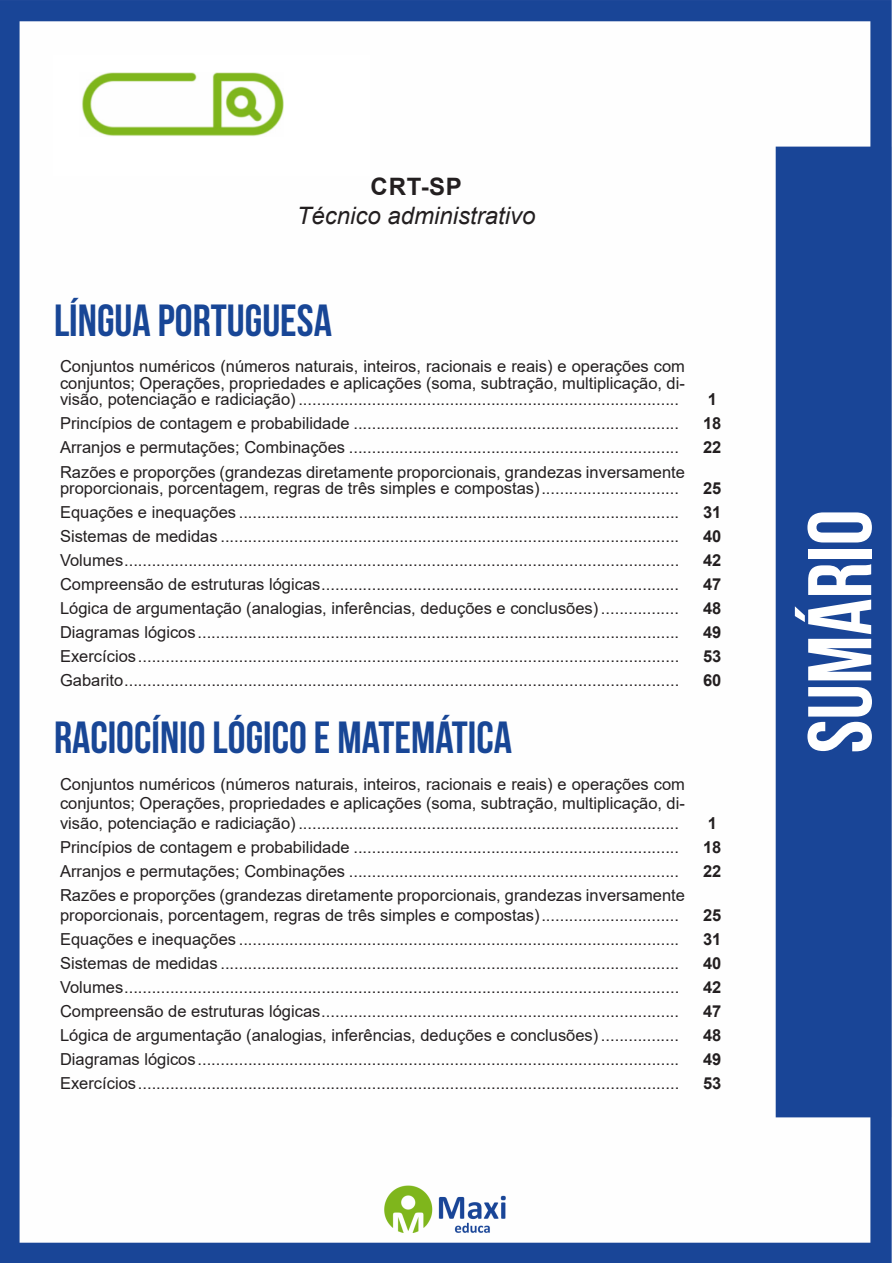
<style>
.page{position:relative;width:893px;height:1263px;background:#fff}
.page>*{position:absolute;margin:0;border:0;box-sizing:border-box;transform-origin:0 0}
.t1{font:700 90px "Bebas Neue";color:#fff}
.t2{font:700 45px "Bebas Neue";color:#184696}
.t3{font:italic 24px "Arial";color:#231f20}
.t4{font:700 24px "Arial";color:#231f20}
.ALTERNATIVAS{font:16.5px/16.5px "Arial";color:#231f20;text-align:justify}
.INDICE{font:700 16.5px "Arial";color:#231f20}
</style>
<div class="page">
<img style="left:0;top:0;width:892px;height:1263px">
<div style="left:53px;top:55px;width:317px;height:121px;background:#fff"></div>
<img style="left:82px;top:72px;width:201px;height:64px">
<p class="t4" style="left:371px;top:170px;width:93px">CRT-SP</p>
<p class="t3" style="left:297px;top:200px;width:240px">Técnico administrativo</p>
<p class="t2" style="left:54px;top:295px;width:279px">LÍNGUA PORTUGUESA</p>
<p class="ALTERNATIVAS" style="left:60px;top:358px;width:626px">Conjuntos numéricos (números naturais, inteiros, racionais e reais) e operações com conjuntos; Operações, propriedades e aplicações (soma, subtração, multiplicação, di&shy;visão, potenciação e radiciação) ...................................................................................</p>
<p class="INDICE" style="left:708px;top:388px;width:11px">1</p>
<p class="ALTERNATIVAS" style="left:60px;top:415px;width:621px">Princípios de contagem e probabilidade .......................................................................</p>
<p class="INDICE" style="left:703px;top:412px;width:20px">18</p>
<p class="ALTERNATIVAS" style="left:60px;top:439px;width:621px">Arranjos e permutações; Combinações ........................................................................</p>
<p class="INDICE" style="left:703px;top:436px;width:20px">22</p>
<p class="ALTERNATIVAS" style="left:60px;top:463px;width:626px">Razões e proporções (grandezas diretamente proporcionais, grandezas inversamente proporcionais, porcentagem, regras de três simples e compostas)..............................</p>
<p class="INDICE" style="left:703px;top:477px;width:20px">25</p>
<p class="ALTERNATIVAS" style="left:60px;top:504px;width:621px">Equações e inequações ................................................................................................</p>
<p class="INDICE" style="left:703px;top:501px;width:20px">31</p>
<p class="ALTERNATIVAS" style="left:60px;top:528px;width:621px">Sistemas de medidas ....................................................................................................</p>
<p class="INDICE" style="left:703px;top:525px;width:20px">40</p>
<p class="ALTERNATIVAS" style="left:60px;top:552px;width:621px">Volumes.........................................................................................................................</p>
<p class="INDICE" style="left:703px;top:549px;width:20px">42</p>
<p class="ALTERNATIVAS" style="left:60px;top:576px;width:621px">Compreensão de estruturas lógicas..............................................................................</p>
<p class="INDICE" style="left:703px;top:573px;width:20px">47</p>
<p class="ALTERNATIVAS" style="left:60px;top:600px;width:620px">Lógica de argumentação (analogias, inferências, deduções e conclusões) .................</p>
<p class="INDICE" style="left:703px;top:597px;width:20px">48</p>
<p class="ALTERNATIVAS" style="left:60px;top:624px;width:621px">Diagramas lógicos.........................................................................................................</p>
<p class="INDICE" style="left:703px;top:621px;width:20px">49</p>
<p class="ALTERNATIVAS" style="left:60px;top:648px;width:621px">Exercícios......................................................................................................................</p>
<p class="INDICE" style="left:703px;top:645px;width:20px">53</p>
<p class="ALTERNATIVAS" style="left:60px;top:672px;width:621px">Gabarito.........................................................................................................................</p>
<p class="INDICE" style="left:703px;top:669px;width:20px">60</p>
<p class="t2" style="left:54px;top:713px;width:460px">RACIOCÍNIO LÓGICO E MATEMÁTICA</p>
<p class="ALTERNATIVAS" style="left:60px;top:774px;width:626px;line-height:19.8px">Conjuntos numéricos (números naturais, inteiros, racionais e reais) e operações com conjuntos; Operações, propriedades e aplicações (soma, subtração, multiplicação, di&shy;visão, potenciação e radiciação) ...................................................................................</p>
<p class="INDICE" style="left:708px;top:812px;width:11px">1</p>
<p class="ALTERNATIVAS" style="left:60px;top:839px;width:621px">Princípios de contagem e probabilidade .......................................................................</p>
<p class="INDICE" style="left:703px;top:836px;width:20px">18</p>
<p class="ALTERNATIVAS" style="left:60px;top:863px;width:621px">Arranjos e permutações; Combinações ........................................................................</p>
<p class="INDICE" style="left:703px;top:860px;width:20px">22</p>
<p class="ALTERNATIVAS" style="left:60px;top:885px;width:626px;line-height:19.8px">Razões e proporções (grandezas diretamente proporcionais, grandezas inversamente proporcionais, porcentagem, regras de três simples e compostas)..............................</p>
<p class="INDICE" style="left:703px;top:904px;width:20px">25</p>
<p class="ALTERNATIVAS" style="left:60px;top:931px;width:621px">Equações e inequações ................................................................................................</p>
<p class="INDICE" style="left:703px;top:928px;width:20px">31</p>
<p class="ALTERNATIVAS" style="left:60px;top:955px;width:621px">Sistemas de medidas ....................................................................................................</p>
<p class="INDICE" style="left:703px;top:952px;width:20px">40</p>
<p class="ALTERNATIVAS" style="left:60px;top:979px;width:621px">Volumes.........................................................................................................................</p>
<p class="INDICE" style="left:703px;top:976px;width:20px">42</p>
<p class="ALTERNATIVAS" style="left:60px;top:1003px;width:621px">Compreensão de estruturas lógicas..............................................................................</p>
<p class="INDICE" style="left:703px;top:1000px;width:20px">47</p>
<p class="ALTERNATIVAS" style="left:60px;top:1027px;width:620px">Lógica de argumentação (analogias, inferências, deduções e conclusões) .................</p>
<p class="INDICE" style="left:703px;top:1024px;width:20px">48</p>
<p class="ALTERNATIVAS" style="left:60px;top:1051px;width:621px">Diagramas lógicos.........................................................................................................</p>
<p class="INDICE" style="left:703px;top:1048px;width:20px">49</p>
<p class="ALTERNATIVAS" style="left:60px;top:1075px;width:621px">Exercícios......................................................................................................................</p>
<p class="INDICE" style="left:703px;top:1072px;width:20px">53</p>
<h1 class="t1" style="left:791px;top:753px;width:245px;rotate:-90deg">SUMÁRIO</h1>
</div>
